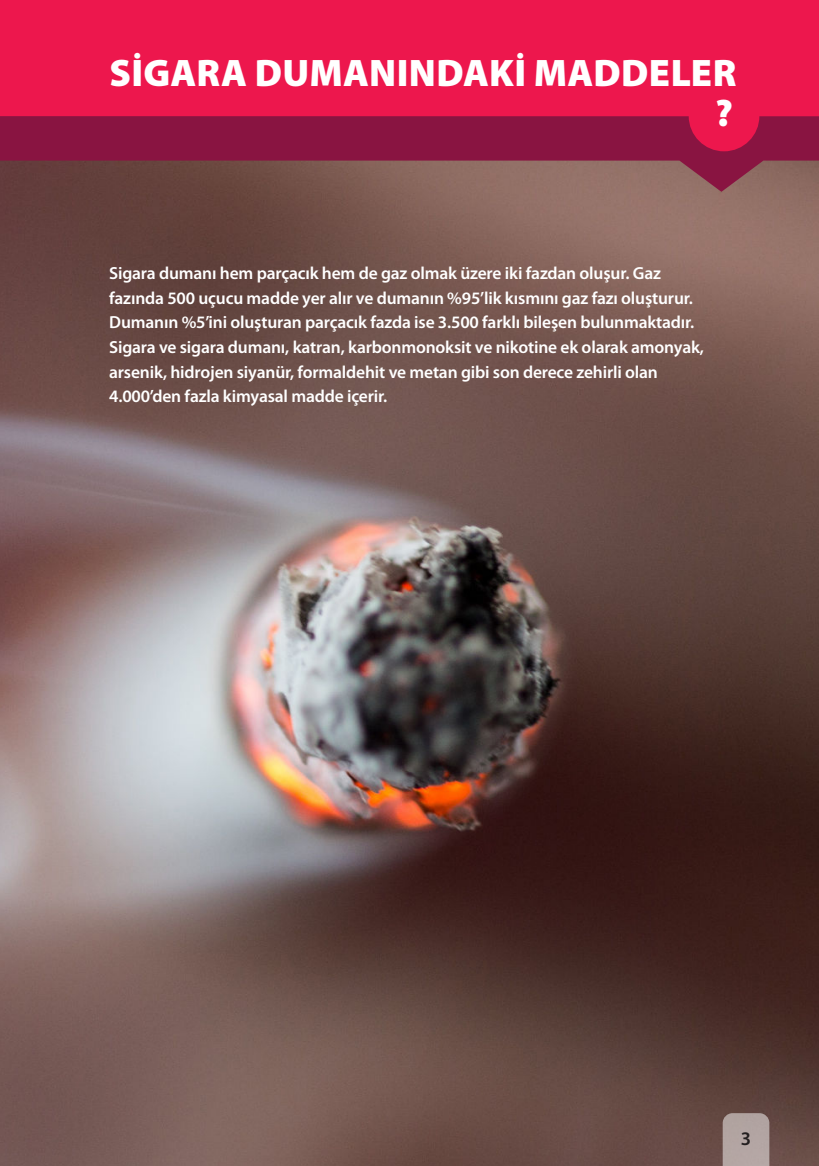
<style>
.page{position:relative;width:819px;height:1166px;background:#fff}
.page>*{position:absolute;margin:0;border:0;box-sizing:border-box;transform-origin:0 0}
.t1{font:900 38.5px "Myriad Pro";letter-spacing:.01em;color:#fff}
.t2{font:600 19.25px "Myriad Pro";color:#231f20}
.t3{font:600 17.5px/24.5px "Myriad Pro";letter-spacing:-.01em;color:#fff}
</style>
<div class="page">
<img style="left:0;top:192px;width:819px;height:974px">
<div style="left:722px;top:1113px;width:47px;height:53px;background:#b3a5a2"></div>
<svg style="left:0;top:116px;width:819px;height:76px;background:#853148"></svg>
<div style="left:0;top:0;width:819px;height:116px;background:#ed174d"></div>
<div style="left:688px;top:81px;width:71px;height:70px;background:#ed174d;border-radius:50%"></div>
<h1 class="t1" style="left:110px;top:53px;width:628px">SİGARA DUMANINDAKİ MADDELER</h1>
<h1 class="t1" style="left:715px;top:93px;width:19px">?</h1>
<p class="t3" style="left:109px;top:262px;width:596px">Sigara dumanı hem parçacık hem de gaz olmak üzere iki fazdan oluşur. Gaz fazında 500 uçucu madde yer alır ve dumanın %95’lik kısmını gaz fazı oluşturur.<br>Dumanın %5’ini oluşturan parçacık fazda ise 3.500 farklı bileşen bulunmaktadır.<br>Sigara ve sigara dumanı, katran, karbonmonoksit ve nikotine ek olarak amonyak, arsenik, hidrojen siyanür, formaldehit ve metan gibi son derece zehirli olan 4.000’den fazla kimyasal madde içerir.</p>
<p class="t2" style="left:740px;top:1129px;width:12px">3</p>
</div>
